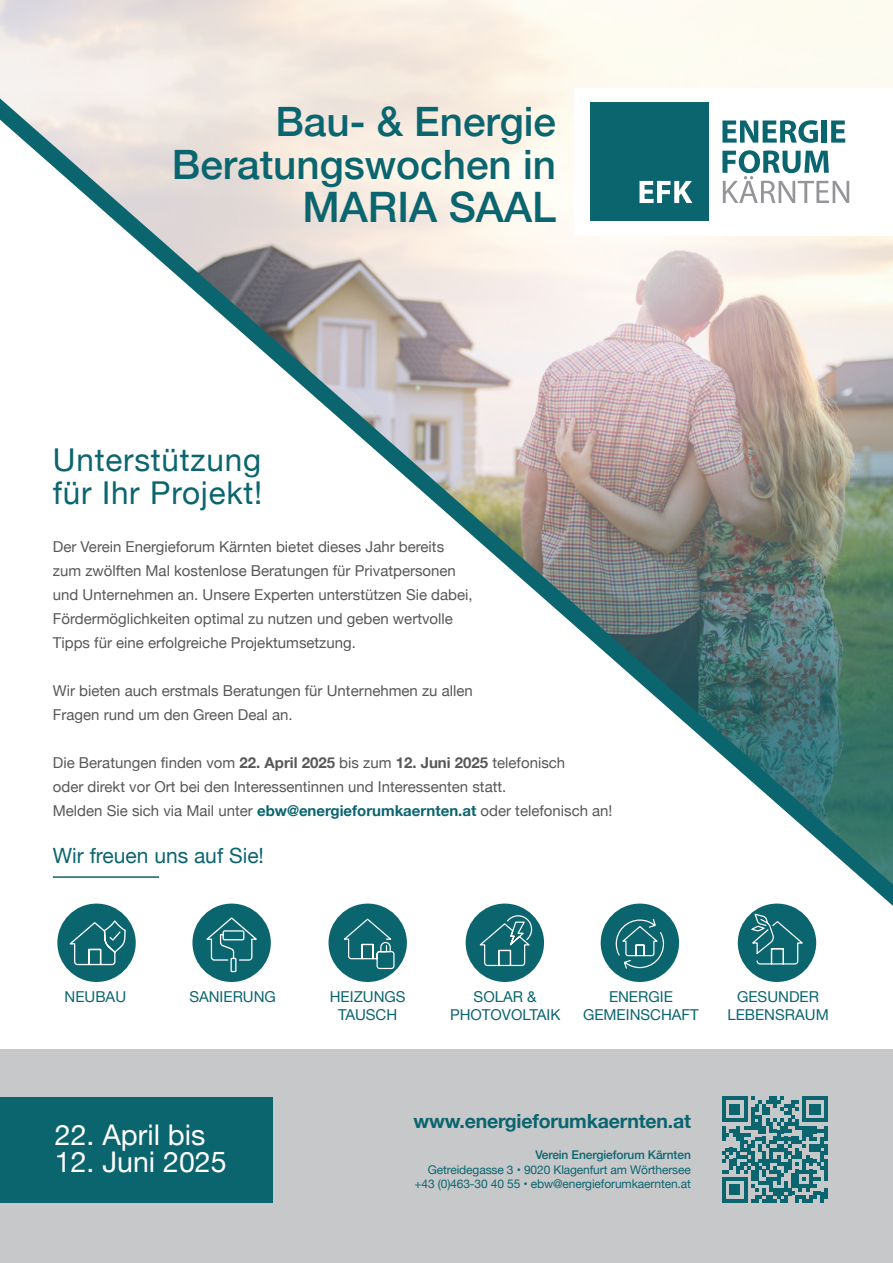
<style>
.page{position:relative;width:893px;height:1263px;background:#fff}
.page>*{position:absolute;margin:0;border:0;box-sizing:border-box;transform-origin:0 0}
.t1{font:500 42px "Helvetica Neue";color:#0b656f}
.t2{font:500 40.5px "Helvetica Neue";color:#0b656f}
.t3{font:31.5px "Helvetica Neue";letter-spacing:.025em;color:#0b656f}
.t4{font:28.5px "Helvetica Neue";color:#fff}
.t5{font:21px "Helvetica Neue";color:#0b656f}
.Header_light{font:700 19.5px "Helvetica Neue";letter-spacing:-.01em;color:#0b656f}
.t6{font:15px "Helvetica Neue";color:#57585a}
.t7{font:15px/18px "Helvetica Neue";color:#0b656f;text-align:center}
.Header_light-2{font:12px/14.4px "Helvetica Neue";letter-spacing:-.01em;color:#0b656f;text-align:right}
.s1{font-weight:700}
.s2{font-weight:700;color:#0b656f}
.s3{font-weight:500}
</style>
<div class="page">
<img style="left:0;top:102px;width:893px;height:233px">
<img style="left:244px;top:269px;width:649px;height:616px">
<img style="left:0;top:0;width:893px;height:102px">
<div style="left:575px;top:88px;width:318px;height:147px;background:#fff"></div>
<div style="left:590px;top:102px;width:119px;height:119px;background:#0b656f"></div>
<svg style="left:722px;top:120px;width:96px;height:23px"></svg>
<div style="left:822px;top:120px;width:5px;height:23px;background:#0b656f"></div>
<svg style="left:831px;top:120px;width:14px;height:23px"></svg>
<svg style="left:722px;top:150px;width:127px;height:53px"></svg>
<svg style="left:639px;top:181px;width:53px;height:22px"></svg>
<hr style="left:53px;top:876px;width:106px;height:2px;background:#0b656f">
<div style="left:0;top:1049px;width:893px;height:214px;background:#c7c8ca"></div>
<svg style="left:722px;top:1096px;width:106px;height:106px"></svg>
<hr style="left:824px;top:1111px;width:4px;height:11px;background:#0b656f">
<hr style="left:824px;top:1126px;width:4px;height:14px;background:#0b656f">
<hr style="left:824px;top:1144px;width:4px;height:11px;background:#0b656f">
<hr style="left:824px;top:1159px;width:4px;height:22px;background:#0b656f">
<hr style="left:824px;top:1188px;width:4px;height:11px;background:#0b656f">
<div style="left:738px;top:903px;width:78px;height:79px;background:#0b656f;border-radius:50%"></div>
<svg style="left:748px;top:912px;width:57px;height:53px"></svg>
<div style="left:466px;top:903px;width:78px;height:79px;background:#0b656f;border-radius:50%"></div>
<svg style="left:477px;top:915px;width:56px;height:52px"></svg>
<div style="left:601px;top:903px;width:78px;height:79px;background:#0b656f;border-radius:50%"></div>
<svg style="left:615px;top:919px;width:50px;height:50px"></svg>
<div style="left:328px;top:903px;width:79px;height:79px;background:#0b656f;border-radius:50%"></div>
<svg style="left:344px;top:918px;width:51px;height:52px"></svg>
<div style="left:192px;top:903px;width:79px;height:79px;background:#0b656f;border-radius:50%"></div>
<svg style="left:204px;top:917px;width:56px;height:56px"></svg>
<div style="left:57px;top:903px;width:79px;height:79px;background:#0b656f;border-radius:50%"></div>
<svg style="left:69px;top:920px;width:57px;height:46px"></svg>
<div style="left:0;top:1097px;width:272px;height:105px;background:#0b656f"></div>
<p class="t2" style="left:275px;top:89px;width:282px">Bau- &amp; Energie</p>
<p class="t2" style="left:172px;top:132px;width:386px">Beratungswochen in</p>
<p class="t1" style="left:302px;top:173px;width:255px">MARIA SAAL</p>
<p class="t3" style="left:53px;top:437px;width:210px">Unterstützung</p>
<p class="t3" style="left:53px;top:470px;width:211px">für Ihr Projekt!</p>
<p class="t6" style="left:53px;top:536px;width:393px">Der Verein Energieforum Kärnten bietet dieses Jahr bereits</p>
<p class="t6" style="left:53px;top:560px;width:405px">zum zwölften Mal kostenlose Beratungen für Privatpersonen</p>
<p class="t6" style="left:53px;top:584px;width:421px">und Unternehmen an. Unsere Experten unterstützen Sie dabei,</p>
<p class="t6" style="left:53px;top:608px;width:402px">Fördermöglichkeiten optimal zu nutzen und geben wertvolle</p>
<p class="t6" style="left:53px;top:632px;width:305px">Tipps für eine erfolgreiche Projektumsetzung.</p>
<p class="t6" style="left:53px;top:680px;width:422px">Wir bieten auch erstmals Beratungen für Unternehmen zu allen</p>
<p class="t6" style="left:53px;top:704px;width:241px">Fragen rund um den Green Deal an.</p>
<p class="t6" style="left:53px;top:752px;width:514px">Die Beratungen finden vom <span class="s1">22. April 2025</span> bis zum <span class="s1">12. Juni 2025</span> telefonisch</p>
<p class="t6" style="left:53px;top:776px;width:455px">oder direkt vor Ort bei den Interessentinnen und Interessenten statt.</p>
<p class="t6" style="left:53px;top:800px;width:561px">Melden Sie sich via Mail unter <span class="s2">ebw@energieforumkaernten.at</span> oder telefonisch an!</p>
<p class="t5" style="left:53px;top:840px;width:213px">Wir freuen uns auf Sie!</p>
<p class="t7" style="left:65px;top:988px;width:63px">NEUBAU</p>
<p class="t7" style="left:189px;top:988px;width:88px">SANIERUNG</p>
<p class="t7" style="left:330px;top:988px;width:77px">HEIZUNGS<br>TAUSCH</p>
<p class="t7" style="left:474px;top:988px;width:65px">SOLAR &amp;</p>
<p class="t7" style="left:450px;top:1006px;width:112px">PHOTOVOLTAIK</p>
<p class="t7" style="left:609px;top:988px;width:65px">ENERGIE</p>
<p class="t7" style="left:583px;top:1006px;width:117px">GEMEINSCHAFT</p>
<p class="t7" style="left:737px;top:988px;width:83px">GESUNDER</p>
<p class="t7" style="left:727px;top:1006px;width:103px">LEBENSRAUM</p>
<p class="t4" style="left:55px;top:1114px;width:152px">22. April bis</p>
<p class="t4" style="left:55px;top:1141px;width:173px">12. Juni 2025</p>
<p class="Header_light" style="left:413px;top:1105px;width:279px">www.energieforumkaernten.at</p>
<p class="Header_light-2" style="left:414px;top:1148px;width:278px"><span class="s3">Verein Energieforum Kärnten<br></span>Getreidegasse 3 • 9020 Klagenfurt am Wörthersee +43 (0)463-30 40 55 • ebw@energieforumkaernten.at</p>
</div>
